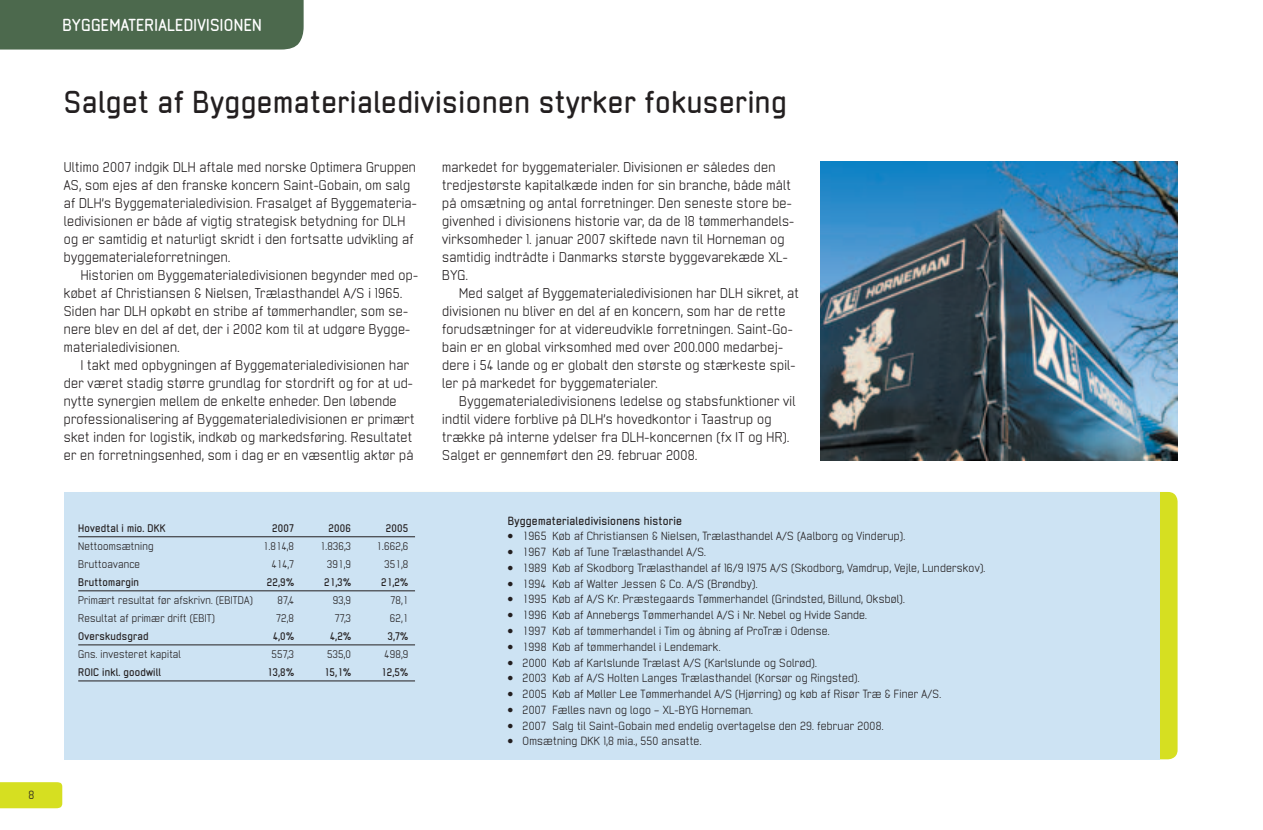
<style>
.page{position:relative;width:1263px;height:830px;background:#fff}
.page>*{position:absolute;margin:0;border:0;box-sizing:border-box;transform-origin:0 0}
.t1{font:700 30px "Neutraliser Sans";letter-spacing:.02em;color:#231f20}
.t2{font:700 16.5px "Neutraliser Sans";letter-spacing:.02em;color:#fff}
.t3{font:13.5px/18px "Neutraliser Sans";letter-spacing:.02em;color:#231f20}
.t4{font:11.25px "Neutraliser Sans";letter-spacing:.02em;color:#231f20}
.t5{font:700 11.25px "Neutraliser Sans";letter-spacing:.02em;color:#231f20}
.t6{font:10.5px "Neutraliser Sans";letter-spacing:.02em;color:#231f20}
.t7{font:10.5px "Bjarne Sans";letter-spacing:.02em;color:#231f20}
.t8{font:700 10.5px "Neutraliser Sans";letter-spacing:.02em;color:#231f20}
.t9{font:700 10.5px "Bjarne Sans";letter-spacing:.02em;color:#231f20}
.s1{font-family:"Bjarne Sans"}
</style>
<div class="page">
<img style="left:821px;top:162px;width:357px;height:298px">
<div style="left:64px;top:492px;width:1096px;height:267px;background:#cde3f3"></div>
<div style="left:0;top:0;width:304px;height:49px;background:#4c694d"></div>
<div style="left:0;top:782px;width:62px;height:25px;background:#d6df21"></div>
<hr style="left:78px;top:536px;width:337px;height:1px;background:#231f20">
<hr style="left:78px;top:590px;width:337px;height:1px;background:#231f20">
<hr style="left:78px;top:644px;width:337px;height:1px;background:#231f20">
<hr style="left:78px;top:680px;width:337px;height:1px;background:#231f20">
<p class="t4" style="left:29px;top:790px;width:7px">8</p>
<p class="t2" style="left:62px;top:19px;width:201px">BYGGEMATERIALEDIVISIONEN</p>
<h1 class="t1" style="left:64px;top:91px;width:724px">Salget af Byggematerialedivisionen styrker fokusering</h1>
<p class="t3" style="left:64px;top:159px;width:355px">Ultimo 2007 indgik DLH aftale med norske Optimera Gruppen AS, som ejes af den franske koncern Saint-Gobain, om salg af DLH’s Byggematerialedivision. Frasalget af Byggemateria&shy;ledivisionen er både af vigtig strategisk betydning for DLH og er samtidig et naturligt skridt i den fortsatte udvikling af byggematerialeforretningen.</p>
<p class="t3" style="left:64px;top:267px;width:356px;text-indent:17px">Historien om Byggematerialedivisionen begynder med op&shy;købet af Christiansen &amp; Nielsen, Trælasthandel A/S i 1965.<br>Siden har DLH opkøbt en stribe af tømmerhandler, som se&shy;nere blev en del af det, der i 2002 kom til at udgøre Bygge&shy;materialedivisionen.</p>
<p class="t3" style="left:64px;top:357px;width:352px;text-indent:17px">I takt med opbygningen af Byggematerialedivisionen har der været stadig større grundlag for stordrift og for at ud&shy;nytte synergien mellem de enkelte enheder. Den løbende professionalisering af Byggematerialedivisionen er primært sket inden for logistik, indkøb og markedsføring. Resultatet er en forretningsenhed, som i dag er en væsentlig aktør på</p>
<p class="t8" style="left:78px;top:524px;width:89px">Hovedtal i mio. DKK</p>
<p class="t9" style="left:272px;top:522px;width:23px">2007</p>
<p class="t9" style="left:329px;top:522px;width:24px">2006</p>
<p class="t9" style="left:386px;top:522px;width:24px">2005</p>
<p class="t6" style="left:78px;top:542px;width:77px">Nettoomsætning</p>
<p class="t7" style="left:263px;top:540px;width:32px">1.814,8</p>
<p class="t7" style="left:320px;top:540px;width:33px">1.836,3</p>
<p class="t7" style="left:377px;top:540px;width:33px">1.662,6</p>
<p class="t6" style="left:78px;top:560px;width:63px">Bruttoavance</p>
<p class="t7" style="left:272px;top:558px;width:24px">414,7</p>
<p class="t7" style="left:327px;top:558px;width:25px">391,9</p>
<p class="t7" style="left:384px;top:558px;width:25px">351,8</p>
<p class="t8" style="left:78px;top:578px;width:62px">Bruttomargin</p>
<p class="t9" style="left:267px;top:576px;width:29px">22,9%</p>
<p class="t9" style="left:324px;top:576px;width:28px">21,3%</p>
<p class="t9" style="left:381px;top:576px;width:29px">21,2%</p>
<p class="t6" style="left:78px;top:596px;width:176px">Primært resultat før afskrivn. (EBITDA)</p>
<p class="t7" style="left:277px;top:594px;width:18px">87,4</p>
<p class="t7" style="left:333px;top:594px;width:20px">93,9</p>
<p class="t7" style="left:390px;top:594px;width:19px">78,1</p>
<p class="t6" style="left:78px;top:614px;width:138px">Resultat af primær drift (EBIT)</p>
<p class="t7" style="left:276px;top:612px;width:19px">72,8</p>
<p class="t7" style="left:335px;top:612px;width:18px">77,3</p>
<p class="t7" style="left:390px;top:612px;width:20px">62,1</p>
<p class="t8" style="left:78px;top:632px;width:72px">Overskudsgrad</p>
<p class="t9" style="left:273px;top:630px;width:22px">4,0%</p>
<p class="t9" style="left:330px;top:630px;width:22px">4,2%</p>
<p class="t9" style="left:388px;top:630px;width:22px">3,7%</p>
<p class="t6" style="left:78px;top:650px;width:104px">Gns. investeret kapital</p>
<p class="t7" style="left:271px;top:648px;width:24px">557,3</p>
<p class="t7" style="left:327px;top:648px;width:25px">535,0</p>
<p class="t7" style="left:385px;top:648px;width:25px">498,9</p>
<p class="t8" style="left:78px;top:668px;width:84px">ROIC inkl. goodwill</p>
<p class="t9" style="left:267px;top:666px;width:28px">13,8%</p>
<p class="t9" style="left:324px;top:666px;width:28px">15,1%</p>
<p class="t9" style="left:381px;top:666px;width:29px">12,5%</p>
<p class="t3" style="left:442px;top:159px;width:353px">markedet for byggematerialer. Divisionen er således den tredjestørste kapitalkæde inden for sin branche, både målt på omsætning og antal forretninger. Den seneste store be&shy;givenhed i divisionens historie var, da de 18 tømmerhandels&shy;virksomheder 1. januar 2007 skiftede navn til Horneman og samtidig indtrådte i Danmarks største byggevarekæde XL-BYG.</p>
<p class="t3" style="left:442px;top:285px;width:358px;text-indent:17px">Med salget af Byggematerialedivisionen har DLH sikret, at divisionen nu bliver en del af en koncern, som har de rette forudsætninger for at videreudvikle forretningen. Saint-Go&shy;bain er en global virksomhed med over 200.000 medarbej&shy;dere i 54 lande og er globalt den største og stærkeste spil&shy;ler på markedet for byggematerialer.</p>
<p class="t3" style="left:442px;top:393px;width:355px;text-indent:17px">Byggematerialedivisionens ledelse og stabsfunktioner vil indtil videre forblive på DLH’s hovedkontor i Taastrup og trække på interne ydelser fra DLH-koncernen (fx IT og HR).<br>Salget er gennemført den 29. februar 2008.</p>
<p class="t5" style="left:508px;top:516px;width:176px">Byggematerialedivisionens historie</p>
<p class="t4" style="left:508px;top:531px;width:399px">• <span class="s1">1965</span> Køb af Christiansen &amp; Nielsen, Trælasthandel A/S (Aalborg og Vinderup).</p>
<p class="t4" style="left:508px;top:547px;width:200px">• <span class="s1">1967</span> Køb af Tune Trælasthandel A/S.</p>
<p class="t4" style="left:508px;top:563px;width:479px">• <span class="s1">1989</span> Køb af Skodborg Trælasthandel af 16/9 1975 A/S (Skodborg, Vamdrup, Vejle, Lunderskov).</p>
<p class="t4" style="left:508px;top:578px;width:251px">• <span class="s1">1994</span> Køb af Walter Jessen &amp; Co. A/S (Brøndby).</p>
<p class="t4" style="left:508px;top:594px;width:399px">• <span class="s1">1995</span> Køb af A/S Kr. Præstegaards Tømmerhandel (Grindsted, Billund, Oksbøl).</p>
<p class="t4" style="left:508px;top:610px;width:361px">• <span class="s1">1996</span> Køb af Annebergs Tømmerhandel A/S i Nr. Nebel og Hvide Sande.</p>
<p class="t4" style="left:508px;top:626px;width:323px">• <span class="s1">1997</span> Køb af tømmerhandel i Tim og åbning af ProTræ i Odense.</p>
<p class="t4" style="left:508px;top:641px;width:214px">• <span class="s1">1998</span> Køb af tømmerhandel i Lendemark.</p>
<p class="t4" style="left:508px;top:657px;width:311px">• <span class="s1">2000</span> Køb af Karlslunde Trælast A/S (Karlslunde og Solrød).</p>
<p class="t4" style="left:508px;top:673px;width:353px">• <span class="s1">2003</span> Køb af A/S Holten Langes Trælasthandel (Korsør og Ringsted).</p>
<p class="t4" style="left:508px;top:689px;width:435px">• <span class="s1">2005</span> Køb af Møller Lee Tømmerhandel A/S (Hjørring) og køb af Risør Træ &amp; Finer A/S.</p>
<p class="t4" style="left:508px;top:704px;width:247px">• <span class="s1">2007</span> Fælles navn og logo – XL-BYG Horneman.</p>
<p class="t4" style="left:508px;top:720px;width:377px">• <span class="s1">2007</span> Salg til Saint-Gobain med endelig overtagelse den 29. februar 2008.</p>
<p class="t4" style="left:508px;top:736px;width:195px">• Omsætning DKK 1,8 mia., 550 ansatte.</p>
</div>
